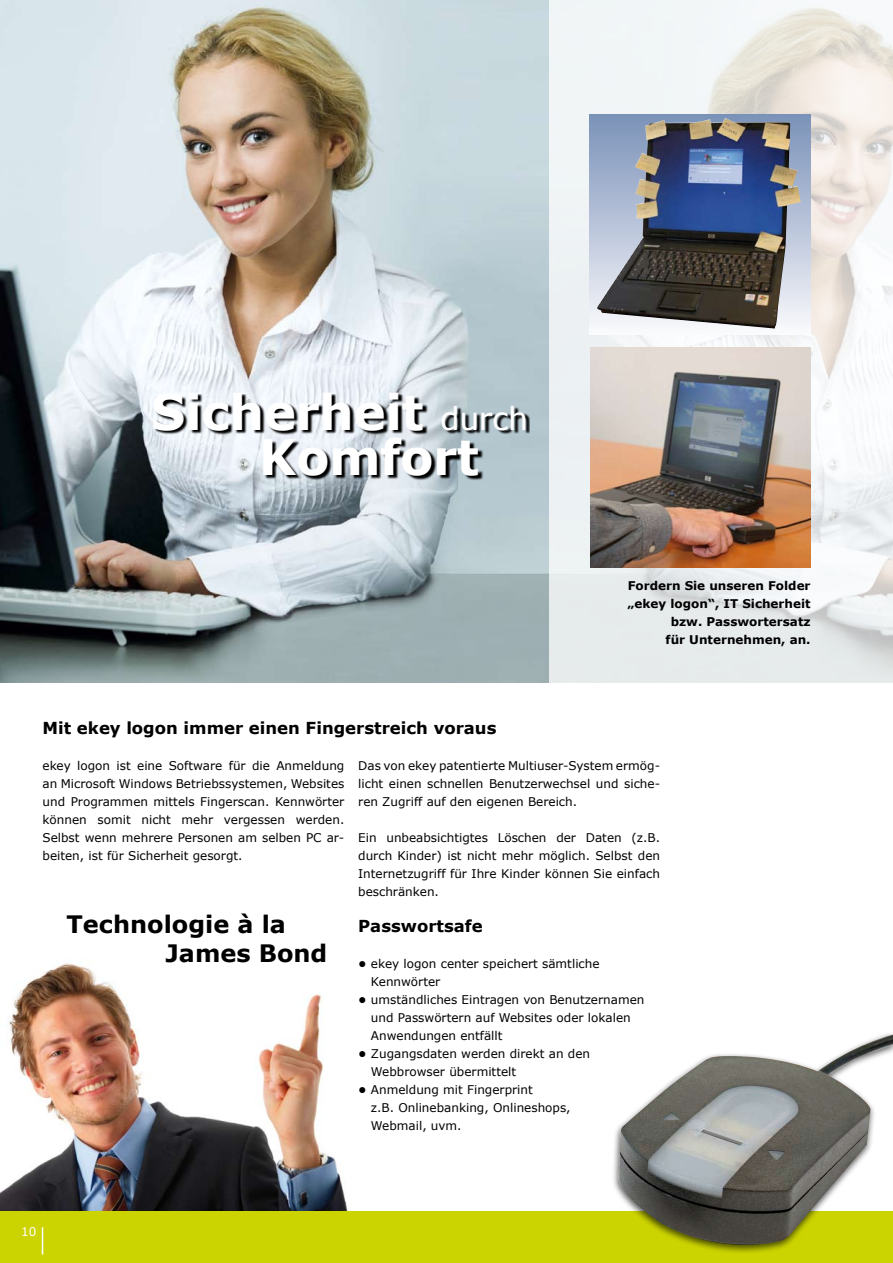
<style>
.page{position:relative;width:893px;height:1263px;background:#fff}
.page>*{position:absolute;margin:0;border:0;box-sizing:border-box;transform-origin:0 0}
.t1{font:700 48.75px/45px "Verdana";letter-spacing:-.01em;color:#fff}
.t2{font:700 24px/28.8px "Verdana";color:#000}
.t3{font:700 16.5px "Verdana";color:#000}
.t4{font:12px/18px "Verdana";color:#000}
.t5{font:700 12px/18px "Verdana";color:#000;text-align:right}
.t6{font:12px "Verdana";color:#fff}
.s1{font-weight:400;font-size:31.5px}
.s2{font-weight:700}
</style>
<div class="page">
<img style="left:0;top:963px;width:350px;height:249px">
<div style="left:0;top:1212px;width:893px;height:51px;background:#cbd300"></div>
<svg style="left:42px;top:1227px;width:1px;height:27px"></svg>
<img style="left:549px;top:0;width:344px;height:683px">
<img style="left:0;top:0;width:549px;height:683px">
<div style="left:611px;top:1030px;width:282px;height:223px;background:#000;opacity:.65"></div>
<img style="left:619px;top:1034px;width:274px;height:211px">
<svg style="left:154px;top:394px;width:376px;height:86px;background:#989fa4"></svg>
<div style="left:590px;top:114px;width:220px;height:221px;background:linear-gradient(to bottom,#7991b8,#faf9fc)"></div>
<img style="left:597px;top:118px;width:204px;height:211px">
<img style="left:590px;top:347px;width:221px;height:221px">
<h1 class="t1" style="left:259px;top:388px;width:271px;text-indent:-108px">Sicherheit <span class="s1">durch<br></span>Komfort</h1>
<h3 class="t3" style="left:43px;top:718px;width:455px">Mit ekey logon immer einen Fingerstreich voraus</h3>
<p class="t5" style="left:628px;top:577px;width:185px">Fordern Sie unseren Folder „ekey logon“, IT Sicherheit bzw. Passwortersatz<br>für Unternehmen, an.</p>
<p class="t4" style="left:43px;top:757px;width:303px;text-align:justify">ekey logon ist eine Software für die Anmeldung an Microsoft Windows Betriebssystemen, Websites und Programmen mittels Fingerscan. Kennwörter können somit nicht mehr vergessen werden.<br>Selbst wenn mehrere Personen am selben PC ar&shy;beiten, ist für Sicherheit gesorgt.</p>
<h2 class="t2" style="left:166px;top:909px;width:163px;text-indent:-99px">Technologie à la<br>James Bond</h2>
<p class="t4" style="left:358px;top:757px;width:303px;text-align:justify">Das von ekey patentierte Multiuser-System ermög&shy;licht einen schnellen Benutzerwechsel und siche&shy;ren Zugriff auf den eigenen Bereich.</p>
<p class="t4" style="left:358px;top:829px;width:303px;text-align:justify">Ein unbeabsichtigtes Löschen der Daten (z.B. durch Kinder) ist nicht mehr möglich. Selbst den Internetzugriff für Ihre Kinder können Sie einfach beschränken.</p>
<h3 class="t3" style="left:358px;top:916px;width:126px">Passwortsafe</h3>
<p class="t4" style="left:371px;top:955px;width:230px;text-indent:-13px"><span class="s2">•</span> ekey logon center speichert sämtliche<br>Kennwörter</p>
<p class="t4" style="left:371px;top:991px;width:275px;text-indent:-13px"><span class="s2">•</span> umständliches Eintragen von Benutzernamen und Passwörtern auf Websites oder lokalen<br>Anwendungen entfällt</p>
<p class="t4" style="left:371px;top:1045px;width:221px;text-indent:-13px"><span class="s2">•</span> Zugangsdaten werden direkt an den<br>Webbrowser übermittelt</p>
<p class="t4" style="left:371px;top:1081px;width:201px;text-indent:-13px"><span class="s2">•</span> Anmeldung mit Fingerprint<br>z.B. Onlinebanking, Onlineshops,<br>Webmail, uvm.</p>
<p class="t6" style="left:21px;top:1224px;width:17px">10</p>
</div>
